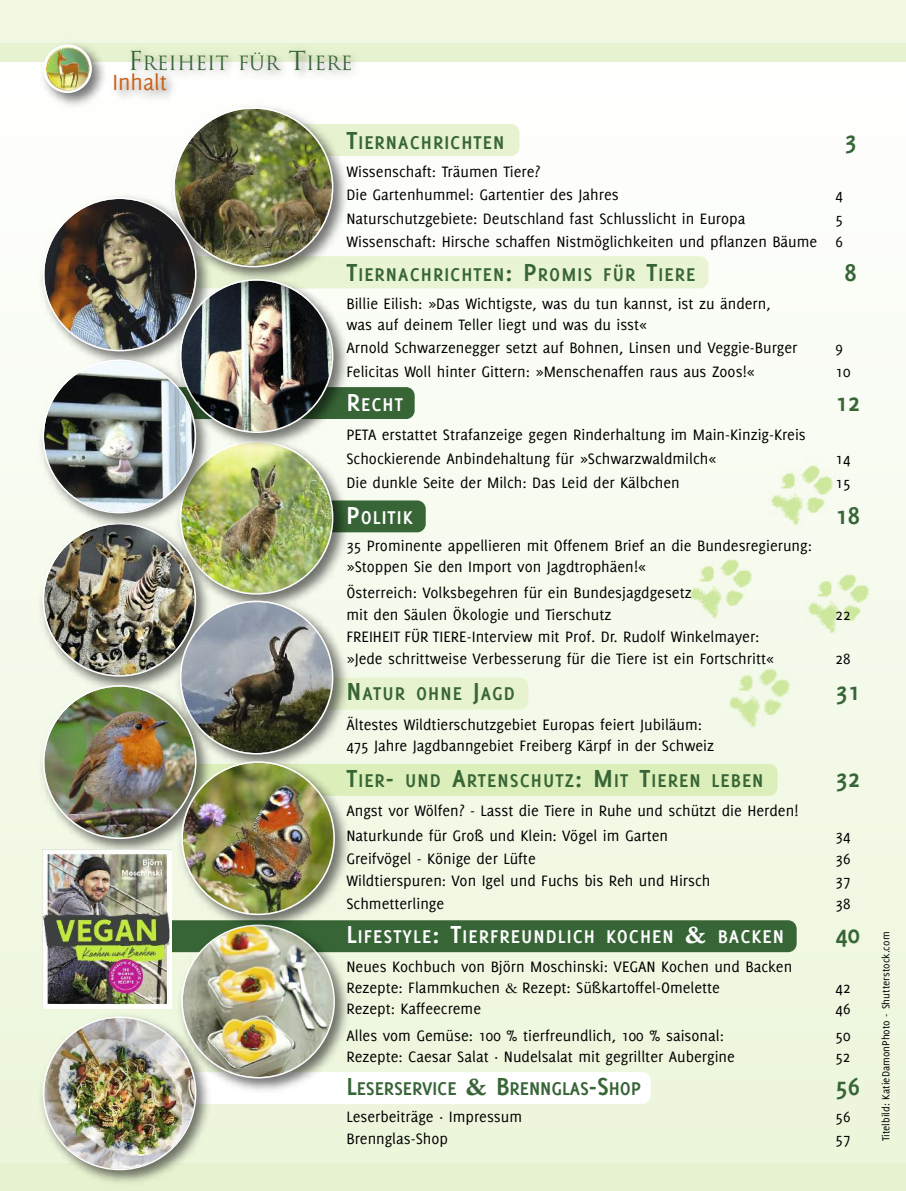
<style>
.page{position:relative;width:906px;height:1191px;background:#fff}
.page>*{position:absolute;margin:0;border:0;box-sizing:border-box;transform-origin:0 0}
.t1{font:700 27px "Delicious";color:#376536}
.t2{font:24px "Delicious";color:#cb621a}
.t3{font:700 20.25px "Delicious";letter-spacing:.055em;color:#376536}
.t4{font:700 20.25px "Delicious";letter-spacing:.055em;color:#fff}
.t5{font:700 20.25px "Delicious";color:#376536}
.t6{font:19.2px "Trajan";color:#376536}
.t7{font:16.5px/21px "Delicious";color:#000}
.t8{font:11.25px "Delicious";color:#000}
.s1{font-size:25.5px}
.s2{font-size:27px}
.s3{font-family:"Garamond";font-size:27px}
.s4{font-family:"Garamond"}
</style>
<div class="page">
<div style="left:0;top:58px;width:905px;height:1133px;background:linear-gradient(to bottom,#fff,#ebf5d9)"></div>
<div style="left:115px;top:920px;width:681px;height:32px;background:#376536;border-radius:9px"></div>
<div style="left:213px;top:677px;width:315px;height:32px;background:#e6f3ce;border-radius:9px"></div>
<div style="left:72px;top:764px;width:705px;height:31px;background:#dceeba;border-radius:9px"></div>
<div style="left:242px;top:124px;width:277px;height:32px;background:#e7f3d0;border-radius:9px"></div>
<div style="left:202px;top:500px;width:224px;height:32px;background:#376536;border-radius:9px"></div>
<div style="left:144px;top:1072px;width:506px;height:32px;background:#fff;border-radius:9px"></div>
<div style="left:158px;top:256px;width:550px;height:32px;background:#e9f4d4;border-radius:9px"></div>
<div style="left:99px;top:387px;width:316px;height:32px;background:#376536;border-radius:9px"></div>
<img style="left:335px;top:452px;width:18px;height:142px">
<img style="left:335px;top:119px;width:18px;height:137px">
<img style="left:36px;top:191px;width:7px;height:162px">
<img style="left:335px;top:288px;width:18px;height:164px">
<img style="left:36px;top:533px;width:7px;height:145px">
<img style="left:335px;top:594px;width:18px;height:160px">
<img style="left:36px;top:353px;width:7px;height:180px">
<div style="left:0;top:1163px;width:906px;height:28px;background:#e7f3d0"></div>
<div style="left:0;top:0;width:906px;height:44px;background:#f0f8e3"></div>
<div style="left:0;top:43px;width:906px;height:18px;background:#e7f3d0"></div>
<img style="left:36px;top:61px;width:66px;height:52px">
<img style="left:43px;top:44px;width:39px;height:49px">
<img style="left:102px;top:61px;width:597px;height:58px">
<img style="left:82px;top:46px;width:324px;height:58px">
<img style="left:36px;top:678px;width:7px;height:180px">
<img style="left:335px;top:952px;width:19px;height:120px">
<img style="left:36px;top:1009px;width:133px;height:174px">
<img style="left:43px;top:924px;width:292px;height:246px">
<img style="left:43px;top:915px;width:128px;height:93px">
<img style="left:174px;top:754px;width:180px;height:180px">
<img style="left:43px;top:107px;width:292px;height:808px">
<img style="left:725px;top:658px;width:74px;height:84px">
<img style="left:687px;top:548px;width:73px;height:84px">
<img style="left:768px;top:455px;width:73px;height:84px">
<img style="left:804px;top:563px;width:73px;height:84px">
<p class="t6" style="left:128px;top:52px;width:226px"><span class="s1">F</span>REIHEIT FÜR <span class="s1">T</span>IERE</p>
<h2 class="t2" style="left:112px;top:74px;width:56px">Inhalt</h2>
<p class="t3" style="left:346px;top:135px;width:159px"><span class="s2">T</span>IERNACHRICHTEN</p>
<h1 class="t1" style="left:844px;top:130px;width:14px">3</h1>
<p class="t7" style="left:346px;top:161px;width:274px;line-height:23.2px">Wissenschaft: Träumen Tiere?<br>Die Gartenhummel: Gartentier des Jahres</p>
<p class="t7" style="left:835px;top:185px;width:9px">4</p>
<p class="t7" style="left:346px;top:209px;width:400px">Naturschutzgebiete: Deutschland fast Schlusslicht in Europa</p>
<p class="t7" style="left:346px;top:208px;width:498px;line-height:23.2px;text-align:right">5<br>Wissenschaft: Hirsche schaffen Nistmöglichkeiten und pflanzen Bäume 6</p>
<p class="t3" style="left:346px;top:267px;width:350px"><span class="s2">T</span>IERNACHRICHTEN<span class="s2">: P</span>ROMIS FÜR <span class="s2">T</span>IERE</p>
<h1 class="t1" style="left:844px;top:262px;width:14px">8</h1>
<p class="t7" style="left:346px;top:294px;width:426px">Billie Eilish: »Das Wichtigste, was du tun kannst, ist zu ändern, was auf deinem Teller liegt und was du isst«</p>
<p class="t7" style="left:346px;top:338px;width:452px">Arnold Schwarzenegger setzt auf Bohnen, Linsen und Veggie-Burger</p>
<p class="t7" style="left:835px;top:338px;width:9px">9</p>
<p class="t7" style="left:346px;top:362px;width:410px">Felicitas Woll hinter Gittern: »Menschenaffen raus aus Zoos!«</p>
<p class="t7" style="left:835px;top:362px;width:16px">10</p>
<p class="t4" style="left:346px;top:397px;width:58px"><span class="s2">R</span>ECHT</p>
<h1 class="t1" style="left:835px;top:392px;width:26px">12</h1>
<p class="t7" style="left:346px;top:423px;width:461px;line-height:24px">PETA erstattet Strafanzeige gegen Rinderhaltung im Main-Kinzig-Kreis<br>Schockierende Anbindehaltung für »Schwarzwaldmilch«</p>
<p class="t7" style="left:835px;top:449px;width:16px">14</p>
<p class="t7" style="left:346px;top:473px;width:335px">Die dunkle Seite der Milch: Das Leid der Kälbchen</p>
<p class="t7" style="left:835px;top:473px;width:16px">15</p>
<p class="t4" style="left:346px;top:509px;width:68px"><span class="s2">P</span>OLITIK</p>
<h1 class="t1" style="left:835px;top:505px;width:26px">18</h1>
<p class="t7" style="left:346px;top:535px;width:467px;line-height:21.8px">35 Prominente appellieren mit Offenem Brief an die Bundesregierung: »Stoppen Sie den Import von Jagdtrophäen!«</p>
<p class="t7" style="left:346px;top:583px;width:347px;line-height:21.8px">Österreich: Volksbegehren für ein Bundesjagdgesetz mit den Säulen Ökologie und Tierschutz</p>
<p class="t7" style="left:835px;top:605px;width:16px">22</p>
<p class="t7" style="left:346px;top:627px;width:429px;line-height:21.8px">FREIHEIT FÜR TIERE-Interview mit Prof. Dr. Rudolf Winkelmayer: »Jede schrittweise Verbesserung für die Tiere ist ein Fortschritt«</p>
<p class="t7" style="left:835px;top:649px;width:16px">28</p>
<p class="t3" style="left:346px;top:686px;width:170px"><span class="s2">N</span>ATUR OHNE <span class="s2">J</span>AGD</p>
<h1 class="t1" style="left:835px;top:681px;width:26px">31</h1>
<p class="t7" style="left:346px;top:715px;width:369px">Ältestes Wildtierschutzgebiet Europas feiert Jubiläum:<br>475 Jahre Jagdbanngebiet Freiberg Kärpf in der Schweiz</p>
<p class="t3" style="left:346px;top:773px;width:418px"><span class="s2">T</span>IER<span class="s2">-</span> UND <span class="s2">A</span>RTENSCHUTZ<span class="s2">: M</span>IT <span class="s2">T</span>IEREN LEBEN</p>
<h1 class="t1" style="left:835px;top:768px;width:26px">32</h1>
<p class="t7" style="left:346px;top:798px;width:454px;line-height:25.5px">Angst vor Wölfen? - Lasst die Tiere in Ruhe und schützt die Herden!<br>Naturkunde für Groß und Klein: Vögel im Garten</p>
<p class="t7" style="left:835px;top:826px;width:16px">34</p>
<p class="t7" style="left:346px;top:848px;width:191px">Greifvögel - Könige der Lüfte</p>
<p class="t7" style="left:835px;top:848px;width:16px">36</p>
<p class="t7" style="left:346px;top:871px;width:365px">Wildtierspuren: Von Igel und Fuchs bis Reh und Hirsch</p>
<p class="t7" style="left:835px;top:871px;width:16px">37</p>
<p class="t7" style="left:346px;top:893px;width:99px">Schmetterlinge</p>
<p class="t7" style="left:835px;top:893px;width:16px">38</p>
<p class="t4" style="left:346px;top:929px;width:439px"><span class="s2">L</span>IFESTYLE<span class="s2">: T</span>IERFREUNDLICH KOCHEN <span class="s3">&amp;</span> BACKEN</p>
<h1 class="t1" style="left:835px;top:924px;width:26px">40</h1>
<p class="t7" style="left:346px;top:956px;width:447px">Neues Kochbuch von Björn Moschinski: VEGAN Kochen und Backen<br>Rezepte: Flammkuchen <span class="s4">&amp;</span> Rezept: Süßkartoffel-Omelette</p>
<p class="t7" style="left:835px;top:977px;width:16px">42</p>
<p class="t7" style="left:346px;top:998px;width:136px">Rezept: Kaffeecreme</p>
<p class="t7" style="left:835px;top:998px;width:16px">46</p>
<p class="t7" style="left:346px;top:1025px;width:379px">Alles vom Gemüse: 100 % tierfreundlich, 100 % saisonal:</p>
<p class="t7" style="left:835px;top:1025px;width:16px">50</p>
<p class="t7" style="left:346px;top:1046px;width:390px">Rezepte: Caesar Salat · Nudelsalat mit gegrillter Aubergine</p>
<p class="t7" style="left:835px;top:1046px;width:16px">52</p>
<p class="t5" style="left:346px;top:1080px;width:296px"><span class="s2">L</span>ESERSERVICE <span class="s3">&amp;</span> <span class="s2">B</span>RENNGLAS<span class="s2">-S</span>HOP</p>
<h1 class="t1" style="left:835px;top:1075px;width:26px">56</h1>
<p class="t7" style="left:346px;top:1106px;width:177px">Leserbeiträge · Impressum</p>
<p class="t7" style="left:835px;top:1106px;width:16px">56</p>
<p class="t7" style="left:346px;top:1129px;width:103px">Brennglas-Shop</p>
<p class="t7" style="left:835px;top:1129px;width:16px">57</p>
<p class="t8" style="left:881px;top:1141px;width:211px;rotate:-90deg">Titelbild: KatieDamonPhoto - Shutterstock.com</p>
</div>
